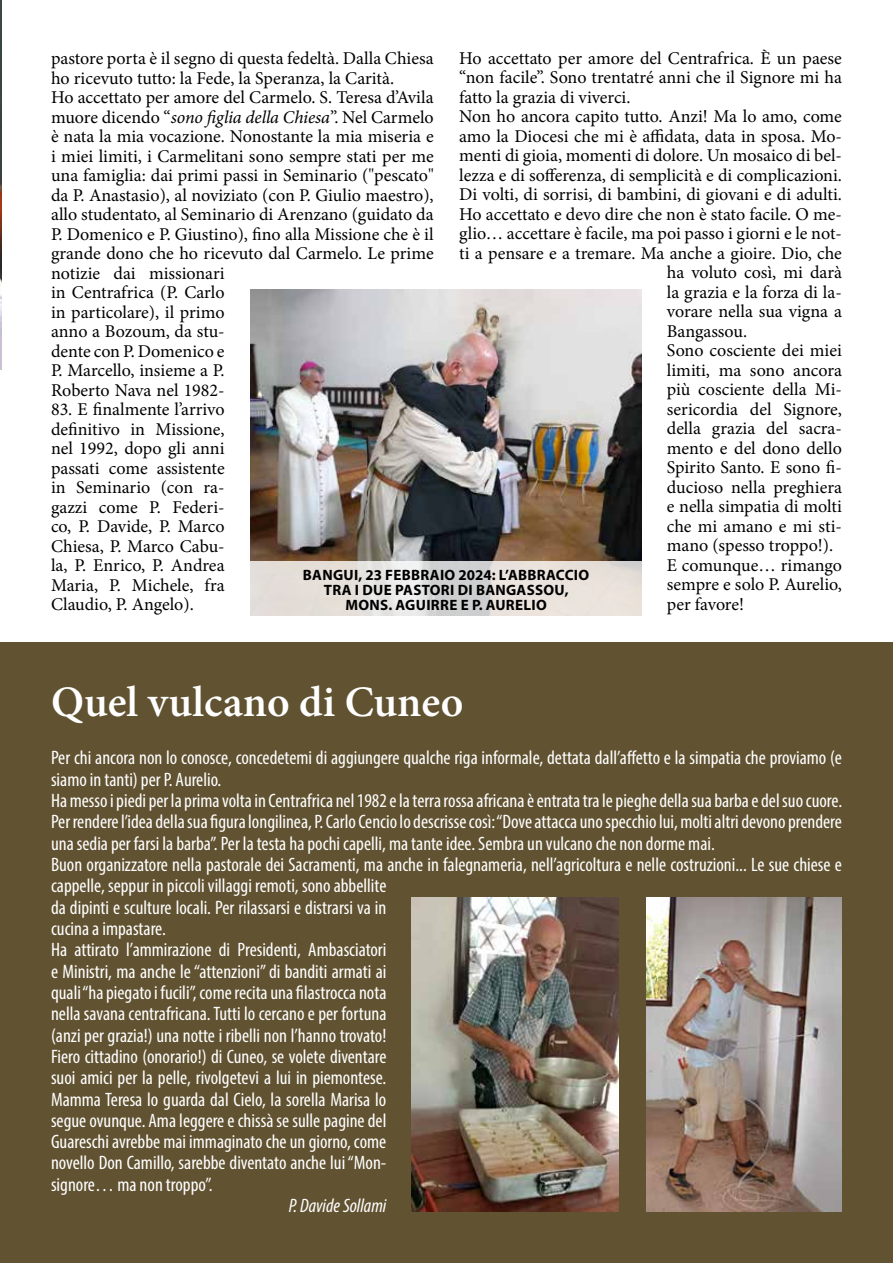
<style>
.page{position:relative;width:893px;height:1263px;background:#fff}
.page>*{position:absolute;margin:0;border:0;box-sizing:border-box;transform-origin:0 0}
.t1{font:600 43.5px "Mignon";color:#fff}
.t2{font:condensed 19.5px/21.3px "Myriad Pro";color:#fff}
.t3{font:italic condensed 19.5px "Myriad Pro";color:#fff}
.t4{font:18px/19.5px "Mignon";color:#000}
.t5{font:700 15px/15px "Myriad Pro";letter-spacing:.02em;color:#000;text-align:center}
.s1{font-style:italic}
</style>
<div class="page">
<img style="left:0;top:0;width:1px;height:369px">
<img style="left:250px;top:289px;width:391px;height:272px">
<svg style="left:250px;top:561px;width:392px;height:55px;background:#e3deda"></svg>
<div style="left:0;top:642px;width:893px;height:621px;background:#615231"></div>
<img style="left:646px;top:897px;width:196px;height:315px">
<img style="left:412px;top:897px;width:207px;height:315px">
<p class="t4" style="left:459px;top:49px;width:384px">Ho accettato per amore del Centrafrica. È un paese</p>
<p class="t4" style="left:459px;top:68px;width:384px">“non facile”. Sono trentatré anni che il Signore mi ha</p>
<p class="t4" style="left:459px;top:88px;width:173px">fatto la grazia di viverci.</p>
<p class="t4" style="left:459px;top:107px;width:384px">Non ho ancora capito tutto. Anzi! Ma lo amo, come</p>
<p class="t4" style="left:459px;top:127px;width:384px">amo la Diocesi che mi è affidata, data in sposa. Mo-</p>
<p class="t4" style="left:459px;top:146px;width:384px">menti di gioia, momenti di dolore. Un mosaico di bel-</p>
<p class="t4" style="left:459px;top:166px;width:384px">lezza e di sofferenza, di semplicità e di complicazioni.</p>
<p class="t4" style="left:459px;top:185px;width:384px">Di volti, di sorrisi, di bambini, di giovani e di adulti.</p>
<p class="t4" style="left:459px;top:204px;width:384px">Ho accettato e devo dire che non è stato facile. O me-</p>
<p class="t4" style="left:459px;top:224px;width:384px">glio… accettare è facile, ma poi passo i giorni e le not-</p>
<p class="t4" style="left:459px;top:243px;width:384px">ti a pensare e a tremare. Ma anche a gioire. Dio, che</p>
<p class="t4" style="left:667px;top:263px;width:177px">ha voluto così, mi darà</p>
<p class="t4" style="left:667px;top:282px;width:176px">la grazia e la forza di la-</p>
<p class="t4" style="left:667px;top:302px;width:177px">vorare nella sua vigna a</p>
<p class="t4" style="left:667px;top:321px;width:82px">Bangassou.</p>
<p class="t4" style="left:667px;top:341px;width:177px">Sono cosciente dei miei</p>
<p class="t4" style="left:667px;top:360px;width:177px">limiti, ma sono ancora</p>
<p class="t4" style="left:667px;top:380px;width:177px">più cosciente della Mi-</p>
<p class="t4" style="left:667px;top:399px;width:177px">sericordia del Signore,</p>
<p class="t4" style="left:667px;top:419px;width:177px">della grazia del sacra-</p>
<p class="t4" style="left:667px;top:438px;width:177px">mento e del dono dello</p>
<p class="t4" style="left:667px;top:458px;width:177px">Spirito Santo. E sono fi-</p>
<p class="t4" style="left:667px;top:477px;width:177px">ducioso nella preghiera</p>
<p class="t4" style="left:667px;top:497px;width:177px">e nella simpatia di molti</p>
<p class="t4" style="left:667px;top:516px;width:177px">che mi amano e mi sti-</p>
<p class="t4" style="left:667px;top:536px;width:168px">mano (spesso troppo!).</p>
<p class="t4" style="left:667px;top:555px;width:177px">E comunque… rimango</p>
<p class="t4" style="left:667px;top:575px;width:177px">sempre e solo P. Aurelio,</p>
<p class="t4" style="left:667px;top:594px;width:79px">per favore!</p>
<p class="t4" style="left:51px;top:49px;width:384px">pastore porta è il segno di questa fedeltà. Dalla Chiesa ho ricevuto tutto: la Fede, la Speranza, la Carità.<br>Ho accettato per amore del Carmelo. S. Teresa d’Avila muore dicendo “<span class="s1">sono figlia della Chiesa</span>”. Nel Carmelo è nata la mia vocazione. Nonostante la mia miseria e i miei limiti, i Carmelitani sono sempre stati per me una famiglia: dai primi passi in Seminario ("pescato" da P. Anastasio), al noviziato (con P. Giulio maestro), allo studentato, al Seminario di Arenzano (guidato da P. Domenico e P. Giustino), fino alla Missione che è il grande dono che ho ricevuto dal Carmelo. Le prime notizie dai missionari<br>in Centrafrica (P. Carlo<br>in particolare), il primo<br>anno a Bozoum, da stu-<br>dente con P. Domenico e<br>P. Marcello, insieme a P.<br>Roberto Nava nel 1982-</p>
<p class="t4" style="left:51px;top:400px;width:175px;text-align:justify">83. E finalmente l’arrivo definitivo in Missione, nel 1992, dopo gli anni passati come assistente in Seminario (con ra&shy;gazzi come P. Federi&shy;co, P. Davide, P. Marco Chiesa, P. Marco Cabu&shy;la, P. Enrico, P. Andrea Maria, P. Michele, fra Claudio, P. Angelo).</p>
<p class="t5" style="left:303px;top:567px;width:288px">BANGUI, 23 FEBBRAIO 2024: L’ABBRACCIO<br>TRA I DUE PASTORI DI BANGASSOU,<br>MONS. AGUIRRE E P. AURELIO</p>
<h1 class="t1" style="left:51px;top:672px;width:414px">Quel vulcano di Cuneo</h1>
<p class="t2" style="left:51px;top:747px;width:793px">Per chi ancora non lo conosce, concedetemi di aggiungere qualche riga informale, dettata dall’affetto e la simpatia che proviamo (e siamo in tanti) per P. Aurelio.<br>Ha messo i piedi per la prima volta in Centrafrica nel 1982 e la terra rossa africana è entrata tra le pieghe della sua barba e del suo cuore.<br>Per rendere l’idea della sua figura longilinea, P. Carlo Cencio lo descrisse così: “Dove attacca uno specchio lui, molti altri devono prendere una sedia per farsi la barba”. Per la testa ha pochi capelli, ma tante idee. Sembra un vulcano che non dorme mai.<br>Buon organizzatore nella pastorale dei Sacramenti, ma anche in falegnameria, nell’agricoltura e nelle costruzioni... Le sue chiese e cappelle, seppur in piccoli villaggi remoti, sono abbellite<br>da dipinti e sculture locali. Per rilassarsi e distrarsi va in<br>cucina a impastare.<br>Ha attirato l’ammirazione di Presidenti, Ambasciatori<br>e Ministri, ma anche le “attenzioni” di banditi armati ai<br>quali “ha piegato i fucili”, come recita una filastrocca nota<br>nella savana centrafricana. Tutti lo cercano e per fortuna<br>(anzi per grazia!) una notte i ribelli non l’hanno trovato!<br>Fiero cittadino (onorario!) di Cuneo, se volete diventare<br>suoi amici per la pelle, rivolgetevi a lui in piemontese.<br>Mamma Teresa lo guarda dal Cielo, la sorella Marisa lo<br>segue ovunque. Ama leggere e chissà se sulle pagine del<br>Guareschi avrebbe mai immaginato che un giorno, come<br>novello Don Camillo, sarebbe diventato anche lui “Mon-<br>signore… ma non troppo”.</p>
<p class="t3" style="left:289px;top:1194px;width:99px">P. Davide Sollami</p>
</div>
